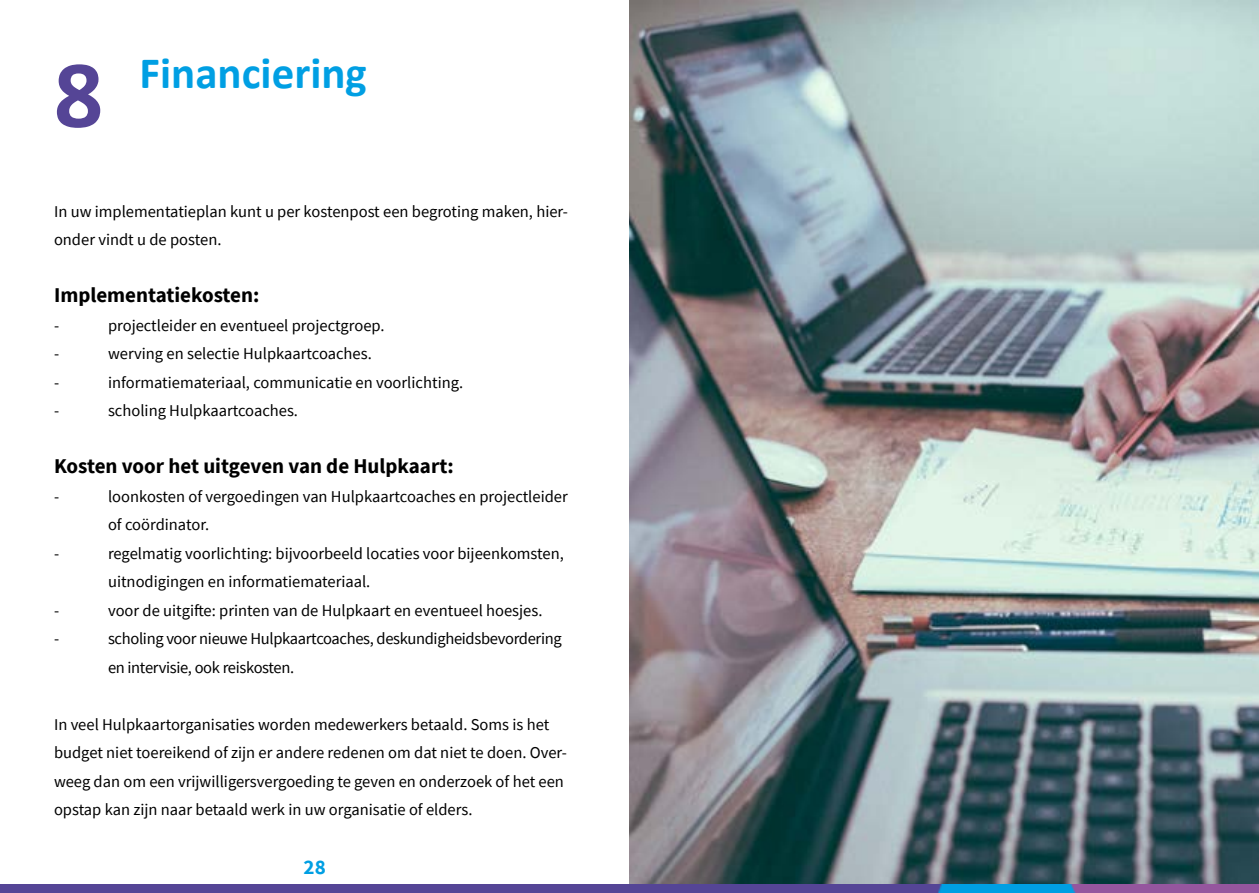
<style>
.page{position:relative;width:1259px;height:893px;background:#fff}
.page>*{position:absolute;margin:0;border:0;box-sizing:border-box;transform-origin:0 0}
.t1{font:700 97.05px "Calibri";color:#554596}
.t2{font:700 45px "Calibri";color:#009fe3}
.t3{font:700 21px "Source Sans Pro";color:#000}
.t4{font:700 21px "Source Sans Pro";color:#009fe3}
.t5{font:16.5px/28.5px "Source Sans Pro";color:#000}
.t6{font:16.5px/28.5px "Source Sans Pro";letter-spacing:-.02em;color:#000}
</style>
<div class="page">
<img style="left:629px;top:1px;width:630px;height:883px">
<img style="left:0;top:884px;width:1259px;height:9px">
<h1 class="t1" style="left:54px;top:26px;width:51px">8</h1>
<h2 class="t2" style="left:139px;top:41px;width:229px">Financiering</h2>
<p class="t5" style="left:54px;top:197px;width:515px">In uw implementatieplan kunt u per kostenpost een begroting maken, hier&shy;onder vindt u de posten.</p>
<p class="t3" style="left:54px;top:281px;width:207px">Implementatiekosten:</p>
<p class="t5" style="left:54px;top:311px;width:7px">-</p>
<p class="t5" style="left:108px;top:311px;width:278px">projectleider en eventueel projectgroep.</p>
<p class="t5" style="left:54px;top:339px;width:7px">-</p>
<p class="t5" style="left:108px;top:339px;width:265px">werving en selectie Hulpkaartcoaches.</p>
<p class="t5" style="left:54px;top:368px;width:7px">-</p>
<p class="t5" style="left:108px;top:368px;width:357px">informatiemateriaal, communicatie en voorlichting.</p>
<p class="t5" style="left:54px;top:396px;width:7px">-</p>
<p class="t5" style="left:108px;top:396px;width:191px">scholing Hulpkaartcoaches.</p>
<p class="t3" style="left:54px;top:452px;width:401px">Kosten voor het uitgeven van de Hulpkaart:</p>
<p class="t5" style="left:54px;top:482px;width:7px">-</p>
<p class="t5" style="left:108px;top:482px;width:461px">loonkosten of vergoedingen van Hulpkaartcoaches en projectleider of coördinator.</p>
<p class="t5" style="left:54px;top:539px;width:7px">-</p>
<p class="t5" style="left:108px;top:539px;width:457px">regelmatig voorlichting: bijvoorbeeld locaties voor bijeenkomsten, uitnodigingen en informatiemateriaal.</p>
<p class="t5" style="left:54px;top:596px;width:7px">-</p>
<p class="t5" style="left:108px;top:596px;width:436px">voor de uitgifte: printen van de Hulpkaart en eventueel hoesjes.</p>
<p class="t5" style="left:54px;top:624px;width:7px">-</p>
<p class="t6" style="left:108px;top:624px;width:455px">scholing voor nieuwe Hulpkaartcoaches, deskundigheidsbevordering en intervisie, ook reiskosten.</p>
<p class="t5" style="left:54px;top:710px;width:514px">In veel Hulpkaartorganisaties worden medewerkers betaald. Soms is het budget niet toereikend of zijn er andere redenen om dat niet te doen. Over&shy;weeg dan om een vrijwilligersvergoeding te geven en onderzoek of het een opstap kan zijn naar betaald werk in uw organisatie of elders.</p>
<p class="t4" style="left:304px;top:853px;width:24px">28</p>
</div>
